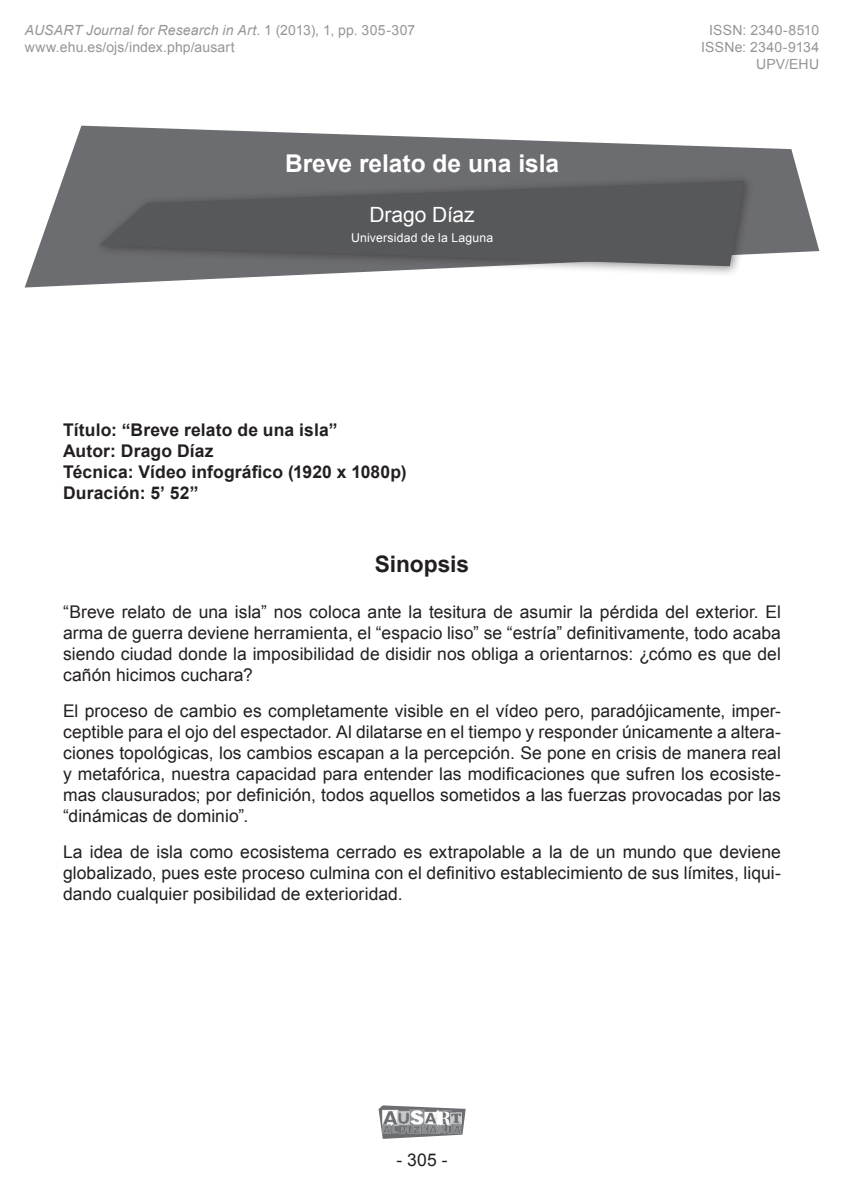
<style>
.page{position:relative;width:844px;height:1191px;background:#fff}
.page>*{position:absolute;margin:0;border:0;box-sizing:border-box;transform-origin:0 0}
.Titulo_01{font:700 24.5px "Arial";color:#fff}
.Titulo_02{font:700 22.75px "Arial";color:#231f20}
.Autor{font:21px "Arial";letter-spacing:-.005em;color:#fff}
.Parrafo_01{font:17.5px/21px "Arial";letter-spacing:.005em;color:#231f20;text-align:justify}
.Obra-datos{font:700 17.5px "Arial";letter-spacing:.01em;color:#231f20}
.t1{font:14px/16.8px "Arial";letter-spacing:.015em;color:#939598}
.Afiliacion{font:12.25px "Arial";letter-spacing:.015em;color:#fff}
.s1{font-style:italic}
</style>
<div class="page">
<svg style="left:25px;top:126px;width:794px;height:161px;fill:#6c6d70"></svg>
<svg style="left:378px;top:1105px;width:87px;height:33px"></svg>
<img style="left:382px;top:1109px;width:79px;height:25px">
<div style="left:93px;top:174px;width:662px;height:103px;background:#231f20;opacity:.5"></div>
<svg style="left:99px;top:181px;width:645px;height:85px;background:#5c5d5f"></svg>
<hr style="left:0;top:1105px;width:1px;height:33px;background:#939598">
<p class="t1" style="left:25px;top:22px;width:392px"><span class="s1">AUSART Journal for Research in Art</span>. 1 (2013), 1, pp. 305-307 www.ehu.es/ojs/index.php/ausart</p>
<p class="t1" style="left:700px;top:22px;width:120px;text-align:right">ISSN: 2340-8510<br>ISSNe: 2340-9134<br>UPV/EHU</p>
<p class="Titulo_01" style="left:285px;top:147px;width:275px">Breve relato de una isla</p>
<p class="Autor" style="left:369px;top:201px;width:107px">Drago Díaz</p>
<p class="Afiliacion" style="left:351px;top:230px;width:144px">Universidad de la Laguna</p>
<p class="Obra-datos" style="left:63px;top:418px;width:276px">Título: “Breve relato de una isla”</p>
<p class="Obra-datos" style="left:63px;top:439px;width:152px">Autor: Drago Díaz</p>
<p class="Obra-datos" style="left:63px;top:460px;width:345px">Técnica: Vídeo infográfico (1920 x 1080p)</p>
<p class="Obra-datos" style="left:63px;top:481px;width:137px">Duración: 5’ 52”</p>
<p class="Titulo_02" style="left:374px;top:549px;width:96px">Sinopsis</p>
<p class="Parrafo_01" style="left:63px;top:602px;width:719px">“Breve relato de una isla” nos coloca ante la tesitura de asumir la pérdida del exterior. El arma de guerra deviene herramienta, el “espacio liso” se “estría” definitivamente, todo acaba siendo ciudad donde la imposibilidad de disidir nos obliga a orientarnos: ¿cómo es que del cañón hicimos cuchara?</p>
<p class="Parrafo_01" style="left:63px;top:700px;width:719px">El proceso de cambio es completamente visible en el vídeo pero, paradójicamente, imper&shy;ceptible para el ojo del espectador. Al dilatarse en el tiempo y responder únicamente a altera&shy;ciones topológicas, los cambios escapan a la percepción. Se pone en crisis de manera real y metafórica, nuestra capacidad para entender las modificaciones que sufren los ecosiste&shy;mas clausurados; por definición, todos aquellos sometidos a las fuerzas provocadas por las “dinámicas de dominio”.</p>
<p class="Parrafo_01" style="left:63px;top:841px;width:719px">La idea de isla como ecosistema cerrado es extrapolable a la de un mundo que deviene globalizado, pues este proceso culmina con el definitivo establecimiento de sus límites, liqui&shy;dando cualquier posibilidad de exterioridad.</p>
<p class="Parrafo_01" style="left:396px;top:1149px;width:53px">- 305 -</p>
</div>
